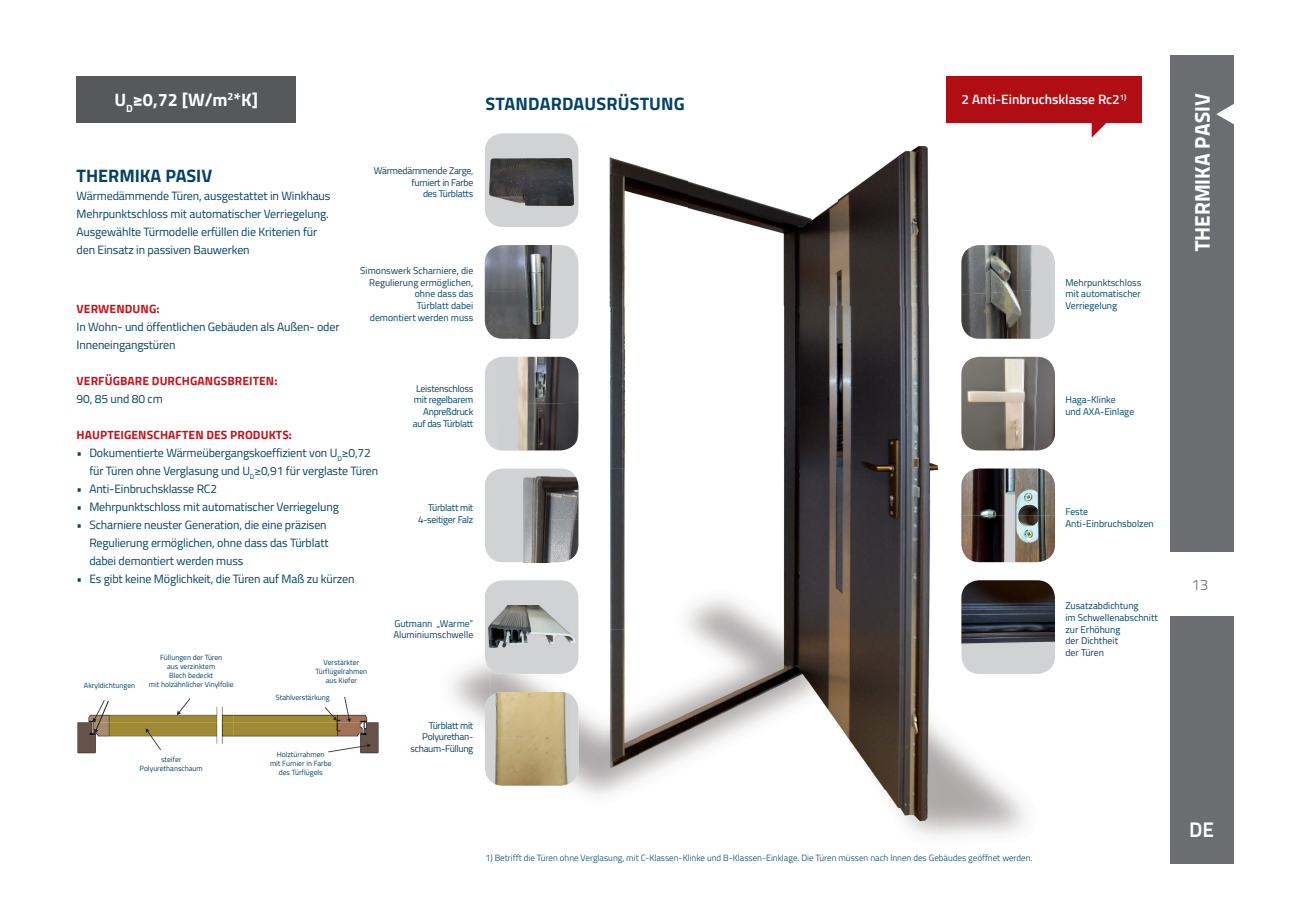
<style>
.page{position:relative;width:1289px;height:919px;background:#fff}
.page>*{position:absolute;margin:0;border:0;box-sizing:border-box;transform-origin:0 0}
.t1{font:21px "Titillium Text 25 L 999 wt";color:#fff}
.t2{font:21px "Titillium Text 25 L 800 wt";color:#fff}
.t3{font:700 18px "Titillium Web";color:#044265}
.t4{font:700 18px "Titillium Web";color:#fff}
.t5{font:15px "Titillium Text 25 L 250 wt";color:#6c6d70}
.t6{font:600 13.5px "Titillium Web";color:#fff}
.t7{font:12px/18px "Titillium Web";letter-spacing:-.01em;color:#044265}
.t8{font:700 12px "Titillium Web";letter-spacing:.01em;color:#c4121a}
.t9{font:9.75px/11.7px "Titillium Web";color:#044265}
.t10{font:9.75px/11.7px "Titillium Web";letter-spacing:-.025em;color:#044265;text-align:right}
.t11{font:9.75px/11.7px "Titillium Web";letter-spacing:-.03em;color:#044265;text-align:right}
.t12{font:300 9px "Titillium Web";color:#044265}
.t13{font:7.5px/9px "Titillium Web";color:#044265;text-align:center}
</style>
<div class="page">
<div style="left:1169px;top:55px;width:64px;height:808px;background:#6c6d70"></div>
<div style="left:1166px;top:552px;width:67px;height:64px;background:#fff"></div>
<svg style="left:1216px;top:103px;width:18px;height:22px"></svg>
<img style="left:452px;top:146px;width:38px;height:634px">
<img style="left:564px;top:146px;width:365px;height:161px">
<img style="left:490px;top:307px;width:546px;height:529px">
<svg style="left:1091px;top:123px;width:16px;height:15px"></svg>
<div style="left:946px;top:77px;width:195px;height:46px;background:#b00d15"></div>
<div style="left:485px;top:133px;width:93px;height:94px;background:#d1d2d4;border-radius:18px"></div>
<img style="left:490px;top:158px;width:83px;height:47px">
<svg style="left:485px;top:692px;width:93px;height:93px;background:#ccc1a2"></svg>
<img style="left:497px;top:692px;width:63px;height:1px">
<img style="left:495px;top:738px;width:75px;height:47px">
<div style="left:485px;top:580px;width:93px;height:93px;background:#d1d2d4;border-radius:18px"></div>
<img style="left:488px;top:605px;width:87px;height:42px">
<div style="left:485px;top:245px;width:93px;height:93px;background:#d1d2d4;border-radius:18px"></div>
<img style="left:485px;top:245px;width:66px;height:93px">
<div style="left:485px;top:357px;width:93px;height:93px;background:#d1d2d4;border-radius:18px"></div>
<img style="left:495px;top:357px;width:83px;height:93px">
<div style="left:485px;top:468px;width:93px;height:94px;background:#d1d2d4;border-radius:18px"></div>
<img style="left:523px;top:476px;width:55px;height:86px">
<img style="left:961px;top:468px;width:93px;height:94px">
<div style="left:961px;top:580px;width:93px;height:93px;background:#d1d2d4;border-radius:18px"></div>
<img style="left:961px;top:580px;width:93px;height:64px">
<img style="left:961px;top:357px;width:93px;height:93px">
<img style="left:961px;top:245px;width:40px;height:47px">
<img style="left:1001px;top:245px;width:49px;height:47px">
<img style="left:961px;top:292px;width:43px;height:46px">
<img style="left:1004px;top:289px;width:49px;height:49px">
<img style="left:77px;top:696px;width:302px;height:58px">
<svg style="left:94px;top:699px;width:15px;height:34px"></svg>
<div style="left:77px;top:77px;width:219px;height:46px;background:#57585a"></div>
<h2 class="t4" style="left:114px;top:86px;width:145px">U<sub>D</sub>≥0,72 [W/m<sup>2</sup>*K]</h2>
<h2 class="t3" style="left:77px;top:162px;width:137px">THERMIKA PASIV</h2>
<p class="t7" style="left:77px;top:186px;width:255px">Wärmedämmende Türen, ausgestattet in Winkhaus Mehrpunktschloss mit automatischer Verriegelung.<br>Ausgewählte Türmodelle erfüllen die Kriterien für den Einsatz in passiven Bauwerken</p>
<h2 class="t3" style="left:485px;top:90px;width:201px">STANDARDAUSRÜSTUNG</h2>
<p class="t10" style="left:374px;top:164px;width:101px">Wärmedämmende Zarge, furniert in Farbe<br>des Türblatts</p>
<p class="t6" style="left:961px;top:90px;width:166px">2 Anti-Einbruchsklasse Rc2<sup>1)</sup></p>
<p class="t9" style="left:360px;top:264px;width:115px;text-align:right">Simonswerk Scharniere, die<br>Regulierung ermöglichen, ohne dass das<br>Türblatt dabei<br>demontiert werden muss</p>
<p class="t9" style="left:1065px;top:276px;width:77px;text-align:justify">Mehrpunktschloss mit automatischer Verriegelung</p>
<p class="t8" style="left:77px;top:300px;width:84px">VERWENDUNG:</p>
<p class="t7" style="left:77px;top:317px;width:264px">In Wohn- und öffentlichen Gebäuden als Außen- oder<br>Inneneingangstüren</p>
<p class="t8" style="left:77px;top:372px;width:202px">VERFÜGBARE DURCHGANGSBREITEN:</p>
<p class="t7" style="left:77px;top:389px;width:88px">90, 85 und 80 cm</p>
<p class="t8" style="left:77px;top:426px;width:217px">HAUPTEIGENSCHAFTEN DES PRODUKTS:</p>
<p class="t7" style="left:89px;top:443px;width:290px;text-indent:-13px">• Dokumentierte Wärmeübergangskoeffizient von U<sub>D</sub>≥0,72 für Türen ohne Verglasung und U<sub>D</sub>≥0,91 für verglaste Türen</p>
<p class="t7" style="left:77px;top:479px;width:142px">• Anti-Einbruchsklasse RC2</p>
<p class="t7" style="left:77px;top:497px;width:264px">• Mehrpunktschloss mit automatischer Verriegelung</p>
<p class="t7" style="left:89px;top:515px;width:241px;text-indent:-13px">• Scharniere neuster Generation, die eine präzisen<br>Regulierung ermöglichen, ohne dass das Türblatt dabei demontiert werden muss</p>
<p class="t7" style="left:77px;top:569px;width:279px">• Es gibt keine Möglichkeit, die Türen auf Maß zu kürzen</p>
<p class="t10" style="left:413px;top:382px;width:62px">Leistenschloss mit regelbarem<br>Anpreßdruck auf das Türblatt</p>
<p class="t9" style="left:1065px;top:393px;width:70px">Haga-Klinke<br>und AXA-Einlage</p>
<p class="t10" style="left:418px;top:501px;width:57px">Türblatt mit<br>4-seitiger Falz</p>
<p class="t9" style="left:1065px;top:505px;width:90px">Feste<br>Anti-Einbruchsbolzen</p>
<p class="t13" style="left:84px;top:680px;width:53px">Akryldichtungen</p>
<p class="t13" style="left:149px;top:652px;width:86px">Füllungen der Türen<br>aus verzinktem<br>Blech bedeckt<br>mit holzähnlicher Vinylfolie</p>
<p class="t13" style="left:140px;top:754px;width:65px">steifer<br>Polyurethanschaum</p>
<p class="t13" style="left:315px;top:657px;width:53px">Verstärkter<br>Türflügelrahmen aus Kiefer</p>
<p class="t13" style="left:276px;top:692px;width:55px">Stahlverstärkung</p>
<p class="t13" style="left:270px;top:749px;width:63px">Holztürrahmen<br>mit Furnier in Farbe des Türflügels</p>
<p class="t9" style="left:393px;top:617px;width:81px">Gutmann „Warme”<br>Aluminiumschwelle</p>
<p class="t11" style="left:410px;top:718px;width:64px">Türblatt mit<br>Polyurethan&shy;schaum-Füllung</p>
<p class="t12" style="left:485px;top:851px;width:548px">1) Betrifft die Türen ohne Verglasung, mit C-Klassen-Klinke und B-Klassen-Einklage. Die Türen müssen nach Innen des Gebäudes geöffnet werden.</p>
<p class="t9" style="left:1065px;top:599px;width:94px">Zusatzabdichtung<br>im Schwellenabschnitt zur Erhöhung<br>der Dichtheit<br>der Türen</p>
<h1 class="t1" style="left:1185px;top:251px;width:159px;rotate:-90deg">THERMIKA PASIV</h1>
<p class="t5" style="left:1192px;top:574px;width:17px">13</p>
<h1 class="t2" style="left:1189px;top:813px;width:26px">DE</h1>
</div>
